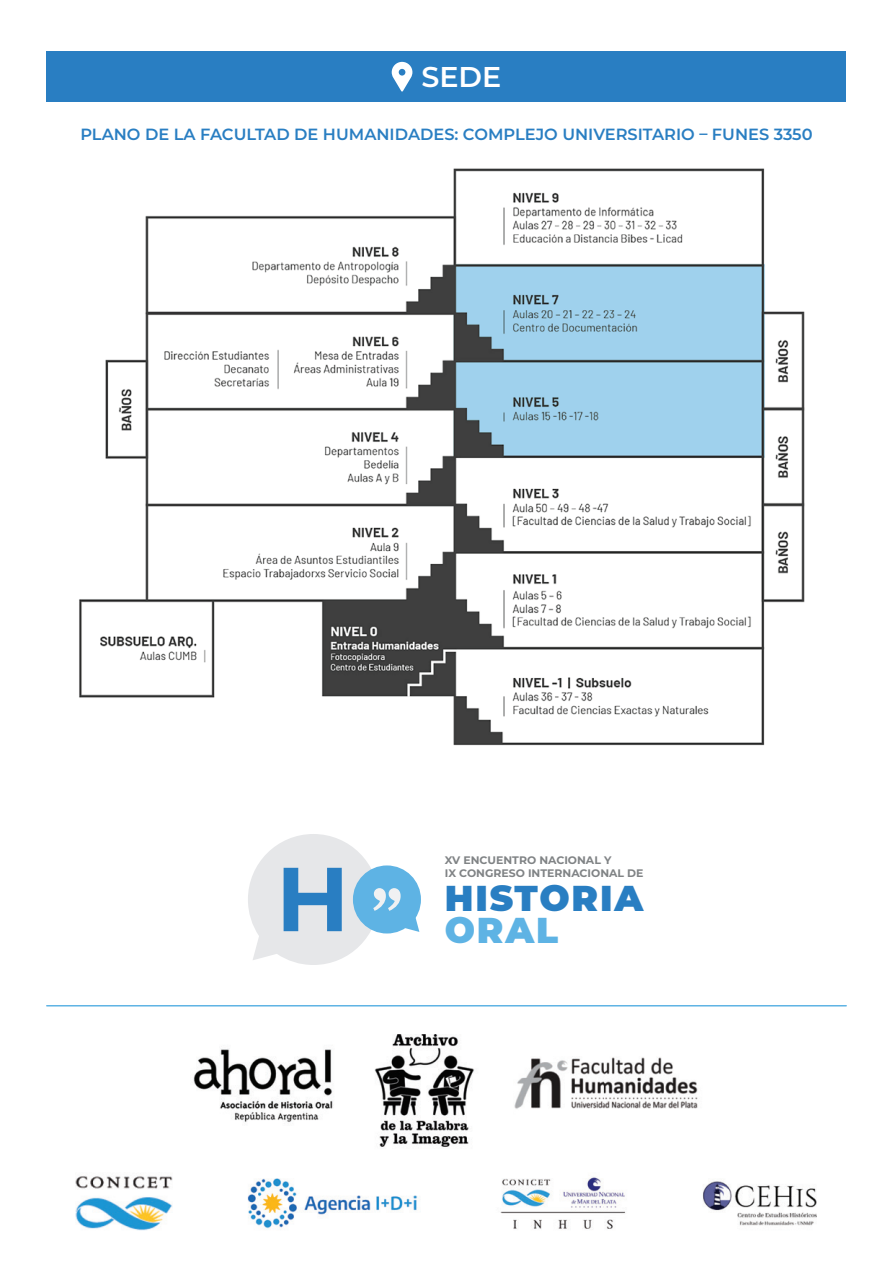
<style>
.page{position:relative;width:893px;height:1263px;background:#fff}
.page>*{position:absolute;margin:0;border:0;box-sizing:border-box;transform-origin:0 0}
.t1{font:900 35.85px "Montserrat";letter-spacing:.05em;color:#297ec2}
.t2{font:900 35.85px "Montserrat";color:#5eb3e4}
.t3{font:600 28.65px "Montserrat";color:#fff}
.t4{font:600 16.2px "Montserrat";color:#297ec2}
.t5{font:700 10.95px/13px "Montserrat";color:#808385}
</style>
<div class="page">
<img style="left:79px;top:168px;width:726px;height:578px">
<svg style="left:248px;top:834px;width:171px;height:131px"></svg>
<div style="left:47px;top:52px;width:799px;height:50px;background:#297ec2"></div>
<svg style="left:392px;top:62px;width:20px;height:30px"></svg>
<img style="left:76px;top:1034px;width:741px;height:197px">
<hr style="left:47px;top:1005px;width:799px;height:1px;background:#5eb3e4">
<h2 class="t3" style="left:421px;top:57px;width:81px">SEDE</h2>
<p class="t4" style="left:80px;top:123px;width:734px">PLANO DE LA FACULTAD DE HUMANIDADES: COMPLEJO UNIVERSITARIO – FUNES 3350</p>
<p class="t5" style="left:445px;top:853px;width:200px">XV ENCUENTRO NACIONAL Y<br>IX CONGRESO INTERNACIONAL DE</p>
<h1 class="t1" style="left:445px;top:872px;width:200px">HISTORIA</h1>
<h1 class="t2" style="left:445px;top:903px;width:115px">ORAL</h1>
</div>
